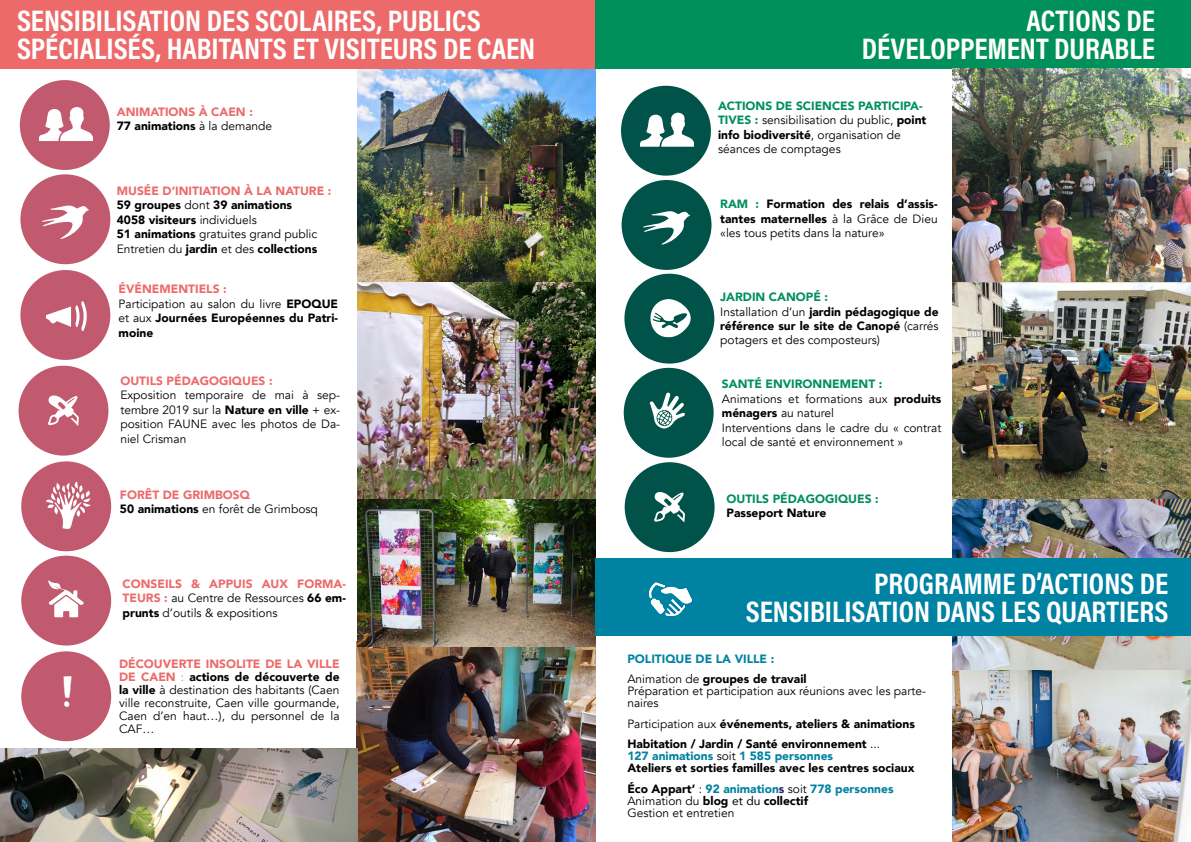
<style>
.page{position:relative;width:1191px;height:842px;background:#fff}
.page>*{position:absolute;margin:0;border:0;box-sizing:border-box;transform-origin:0 0}
.t1{font:36px "Bokka Solid";color:#fff}
.t2{font:700 30px/28px "Acumin Pro Cond";color:#fff;text-align:right}
.t3{font:12px/14.4px "Avenir";color:#000}
.t4{font:900 12px/14.4px "Avenir";color:#000}
.t5{font:900 12px/14.4px "Avenir";color:#ec6a6a}
.t6{font:900 12px/20.5px "Avenir";color:#0082a2}
.t7{font:900 12px "Avenir";color:#00905b}
.s1{color:#000}
.s2{font-weight:400;color:#000}
.s3{color:#ec6a6a}
.s4{font-weight:400}
.s5{font-weight:900}
.s6{font-weight:900;color:#ec6a6a}
.s7{font-weight:900;color:#00905b}
.s8{color:#00905b}
.s9{color:#0082a2}
.s10{font-weight:900;color:#0082a2}
.s11{font-weight:900;color:#2e2b75}
.s12{font-style:inherit}
</style>
<div class="page">
<img style="left:356px;top:641px;width:239px;height:201px">
<img style="left:357px;top:68px;width:238px;height:413px">
<div style="left:20px;top:80px;width:90px;height:90px;background:#c25a6f;border-radius:50%"></div>
<div style="left:0;top:0;width:595px;height:68px;background:#ec6a6a"></div>
<div style="left:595px;top:0;width:596px;height:68px;background:#00905b"></div>
<div style="left:20px;top:174px;width:90px;height:90px;background:#c25a6f;border-radius:50%"></div>
<div style="left:20px;top:270px;width:90px;height:90px;background:#c25a6f;border-radius:50%"></div>
<div style="left:19px;top:366px;width:89px;height:90px;background:#c25a6f;border-radius:50%"></div>
<div style="left:21px;top:556px;width:90px;height:89px;background:#c25a6f;border-radius:50%"></div>
<div style="left:21px;top:651px;width:90px;height:90px;background:#c25a6f;border-radius:50%"></div>
<img style="left:357px;top:481px;width:238px;height:165px">
<div style="left:621px;top:86px;width:90px;height:90px;background:#015249;border-radius:50%"></div>
<div style="left:621px;top:180px;width:90px;height:90px;background:#015249;border-radius:50%"></div>
<div style="left:624px;top:274px;width:90px;height:90px;background:#015249;border-radius:50%"></div>
<div style="left:624px;top:368px;width:89px;height:90px;background:#015249;border-radius:50%"></div>
<img style="left:952px;top:669px;width:239px;height:173px">
<img style="left:952px;top:68px;width:239px;height:601px">
<div style="left:624px;top:462px;width:90px;height:90px;background:#015249;border-radius:50%"></div>
<div style="left:595px;top:558px;width:596px;height:78px;background:#0082a2"></div>
<img style="left:0;top:748px;width:357px;height:94px">
<svg style="left:39px;top:107px;width:54px;height:34px"></svg>
<svg style="left:42px;top:205px;width:47px;height:34px"></svg>
<div style="left:21px;top:461px;width:90px;height:90px;background:#c25a6f;border-radius:50%"></div>
<svg style="left:46px;top:482px;width:45px;height:47px"></svg>
<svg style="left:46px;top:301px;width:41px;height:30px"></svg>
<svg style="left:48px;top:395px;width:31px;height:31px"></svg>
<svg style="left:48px;top:580px;width:36px;height:37px"></svg>
<svg style="left:640px;top:113px;width:54px;height:34px"></svg>
<svg style="left:643px;top:211px;width:47px;height:34px"></svg>
<svg style="left:650px;top:299px;width:41px;height:39px"></svg>
<svg style="left:649px;top:393px;width:36px;height:35px"></svg>
<svg style="left:654px;top:492px;width:31px;height:30px"></svg>
<svg style="left:649px;top:582px;width:43px;height:34px"></svg>
<h2 class="t2" style="left:17px;top:6px;width:520px;text-align:left">SENSIBILISATION DES SCOLAIRES, PUBLICS<br>SPÉCIALISÉS, HABITANTS ET VISITEURS DE CAEN</h2>
<p class="t5" style="left:117px;top:104px;width:157px">ANIMATIONS À CAEN :<br><span class="s1">77 animations</span> <span class="s2">à la demande</span></p>
<p class="t4" style="left:117px;top:183px;width:216px"><span class="s3">MUSÉE D’INITIATION À LA NATURE :<br></span>59 groupes <span class="s4">dont</span> 39 animations<br>4058 visiteurs <span class="s4">individuels<br></span>51 animations <span class="s4">gratuites grand public Entretien du</span> jardin <span class="s4">et des</span> collections</p>
<p class="t4" style="left:119px;top:282px;width:221px"><span class="s3">ÉVÉNEMENTIELS :<br></span><span class="s4">Participation au salon du livre</span> EPOQUE <span class="s4">et aux</span> Journées Européennes du Patri&shy;moine</p>
<p class="t5" style="left:120px;top:373px;width:154px">OUTILS PÉDAGOGIQUES :</p>
<p class="t3" style="left:120px;top:388px;width:221px;text-align:justify">Exposition temporaire de mai à sep&shy;tembre 2019 sur la <span class="s5">Nature en ville</span> + ex&shy;position FAUNE avec les photos de Da&shy;niel Crisman</p>
<p class="t3" style="left:120px;top:488px;width:199px"><span class="s6">FORÊT DE GRIMBOSQ<br></span><span class="s5">50 animations</span> en forêt de Grimbosq</p>
<h1 class="t1" style="left:62px;top:670px;width:15px">!</h1>
<p class="t3" style="left:123px;top:577px;width:225px;text-align:justify"><span class="s6">CONSEILS &amp; APPUIS AUX FORMA-TEURS :</span> au Centre de Ressources <span class="s5">66 em&shy;prunts</span> d’outils &amp; expositions</p>
<p class="t3" style="left:119px;top:657px;width:222px;line-height:13px;text-align:justify"><span class="s6">DÉCOUVERTE INSOLITE DE LA VILLE DE CAEN</span> <span class="s3">:</span> <span class="s5">actions de découverte de la ville</span> à destination des habitants (Caen ville reconstruite, Caen ville gourmande, Caen d’en haut…), du personnel de la CAF…</p>
<h2 class="t2" style="left:862px;top:6px;width:294px">ACTIONS DE<br>DÉVELOPPEMENT DURABLE</h2>
<p class="t3" style="left:718px;top:99px;width:210px"><span class="s7">ACTIONS DE SCIENCES PARTICIPA-<br>TIVES :</span> sensibilisation du public, <span class="s5">point info biodiversité</span>, organisation de séances de comptages</p>
<p class="t4" style="left:720px;top:197px;width:219px;text-align:justify"><span class="s8">RAM :</span> Formation des relais d’assis&shy;tantes maternelles <span class="s4">à la Grâce de Dieu «les tous petits dans la nature»</span></p>
<p class="t3" style="left:720px;top:290px;width:220px"><span class="s7">JARDIN CANOPÉ :<br></span>Installation d’un <span class="s5">jardin pédagogique de référence sur le site de Canopé</span> (carrés potagers et des composteurs)</p>
<p class="t3" style="left:722px;top:377px;width:221px"><span class="s7">SANTÉ ENVIRONNEMENT :<br></span>Animations et formations aux <span class="s5">produits ménagers</span> au naturel<br>Interventions dans le cadre du « contrat local de santé et environnement »</p>
<p class="t7" style="left:726px;top:488px;width:154px">OUTILS PÉDAGOGIQUES :</p>
<p class="t4" style="left:726px;top:505px;width:101px">Passeport Nature</p>
<h2 class="t2" style="left:746px;top:569px;width:424px">PROGRAMME D’ACTIONS DE<br>SENSIBILISATION DANS LES QUARTIERS</h2>
<p class="t6" style="left:627px;top:648px;width:181px">POLITIQUE DE LA VILLE :<br><span class="s2">Animation de</span> <span class="s1">groupes de travail</span></p>
<p class="t3" style="left:627px;top:685px;width:300px;line-height:12px">Préparation et participation aux réunions avec les parte&shy;naires</p>
<p class="t4" style="left:627px;top:713px;width:289px;line-height:20.5px"><span class="s4">Participation aux</span> événements, ateliers &amp; animations<br>Habitation / Jardin / Santé environnement <span class="s4">...</span></p>
<p class="t4" style="left:627px;top:750px;width:288px;line-height:12px"><span class="s9">127 animations</span> <span class="s4">soit</span> <span class="s9">1 585 personnes<br></span>Ateliers et sorties familles avec les centres sociaux</p>
<p class="t3" style="left:627px;top:783px;width:268px;line-height:12px"><span class="s5">Éco Appart’</span> : <span class="s10">92 animation</span><span class="s11">s</span> soit <span class="s10">778 personnes<br></span>Animation du <span class="s5">blog</span> <span class="s12">et du</span> <span class="s5">collectif<br></span>Gestion et entretien</p>
</div>
